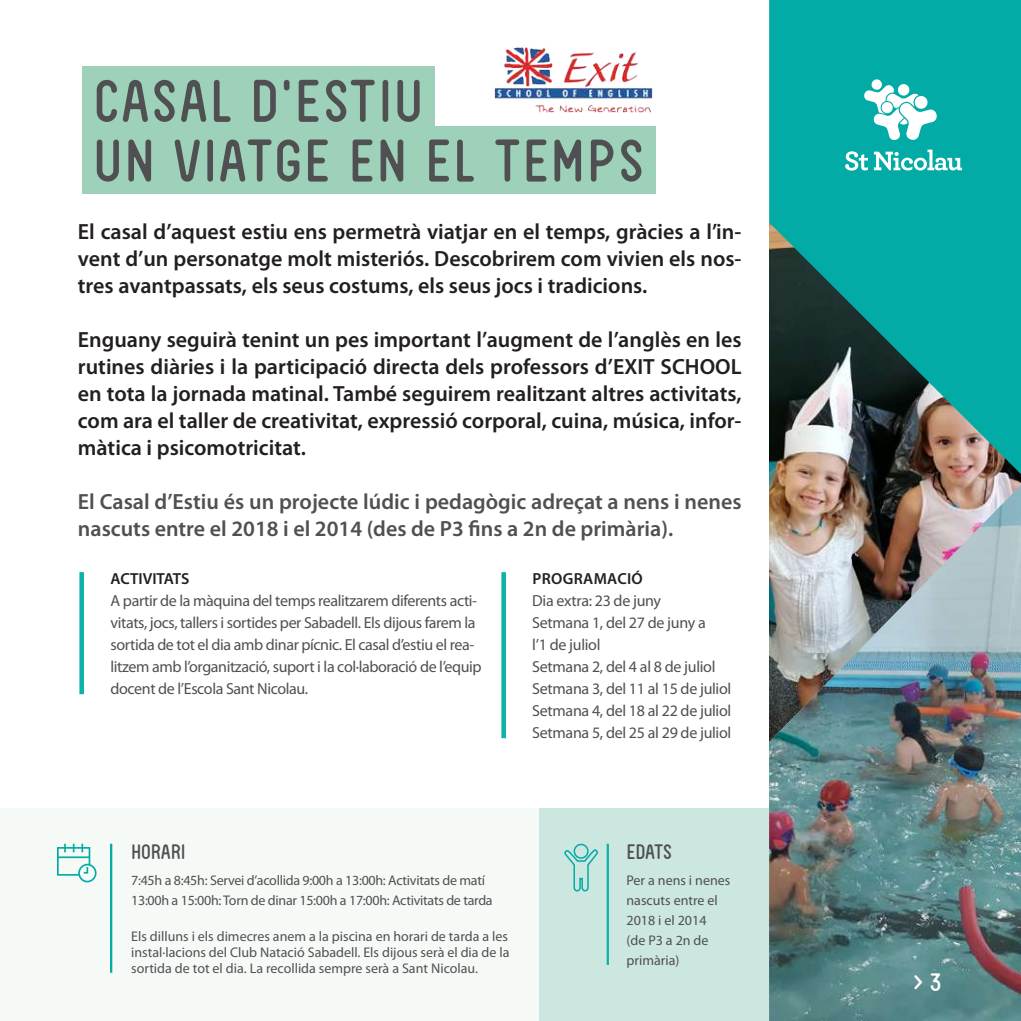
<style>
.page{position:relative;width:1021px;height:1021px;background:#fff}
.page>*{position:absolute;margin:0;border:0;box-sizing:border-box;transform-origin:0 0}
.t1{font:57.4px/59.6px "FV Almelo";letter-spacing:.06em;color:#505052}
.t2{font:24px "FV Almelo";color:#fff}
.t3{font:600 22px/27px "Myriad Pro";color:#231f20;text-align:justify}
.t4{font:600 22px/27px "Myriad Pro";color:#505052}
.t5{font:20px "FV Almelo";letter-spacing:.02em;color:#505052}
.t6{font:16px/22px "Myriad Pro";letter-spacing:-.025em;color:#505052}
.t7{font:600 16px "Myriad Pro";letter-spacing:.015em;color:#231f20}
.t8{font:14px/20px "Myriad Pro";letter-spacing:-.005em;color:#505052}
</style>
<div class="page">
<img style="left:769px;top:474px;width:251px;height:11px">
<div style="left:539px;top:808px;width:230px;height:212px;background:#cce6e0"></div>
<svg style="left:57px;top:843px;width:39px;height:39px"></svg>
<div style="left:82px;top:67px;width:352px;height:67px;background:#9ed1ba"></div>
<div style="left:82px;top:126px;width:573px;height:68px;background:#9ed1ba"></div>
<img style="left:769px;top:485px;width:251px;height:535px">
<svg style="left:564px;top:843px;width:34px;height:49px"></svg>
<hr style="left:606px;top:843px;width:3px;height:121px;background:#0db2a7">
<hr style="left:110px;top:843px;width:2px;height:129px;background:#03aba6">
<img style="left:494px;top:47px;width:159px;height:66px">
<div style="left:79px;top:572px;width:5px;height:122px;background:#0db2a7"></div>
<div style="left:501px;top:572px;width:5px;height:166px;background:#0db2a7"></div>
<svg style="left:769px;top:0;width:251px;height:474px;background:#1a918b"></svg>
<svg style="left:863px;top:79px;width:73px;height:61px"></svg>
<svg style="left:845px;top:150px;width:117px;height:21px"></svg>
<h1 class="t1" style="left:94px;top:67px;width:551px">CASAL D’ESTIU<br>UN VIATGE EN EL TEMPS</h1>
<p class="t3" style="left:78px;top:218px;width:665px">El casal d’aquest estiu ens permetrà viatjar en el temps, gràcies a l’in&shy;vent d’un personatge molt misteriós. Descobrirem com vivien els nos&shy;tres avantpassats, els seus costums, els seus jocs i tradicions.</p>
<p class="t3" style="left:78px;top:326px;width:665px">Enguany seguirà tenint un pes important l’augment de l’anglès en les rutines diàries i la participació directa dels professors d’EXIT SCHOOL en tota la jornada matinal. També seguirem realitzant altres activitats, com ara el taller de creativitat, expressió corporal, cuina, música, infor&shy;màtica i psicomotricitat.</p>
<p class="t4" style="left:78px;top:488px;width:665px">El Casal d’Estiu és un projecte lúdic i pedagògic adreçat a nens i nenes nascuts entre el 2018 i el 2014 (des de P3 fins a 2n de primària).</p>
<p class="t7" style="left:111px;top:570px;width:80px">ACTIVITATS</p>
<p class="t6" style="left:111px;top:590px;width:372px">A partir de la màquina del temps realitzarem diferents acti&shy;vitats, jocs, tallers i sortides per Sabadell. Els dijous farem la sortida de tot el dia amb dinar pícnic. El casal d’estiu el rea&shy;litzem amb l’organització, suport i la col·laboració de l’equip docent de l’Escola Sant Nicolau.</p>
<p class="t7" style="left:532px;top:570px;width:112px">PROGRAMACIÓ</p>
<p class="t6" style="left:532px;top:590px;width:200px">Dia extra: 23 de juny<br>Setmana 1, del 27 de juny a<br>l’1 de juliol<br>Setmana 2, del 4 al 8 de juliol<br>Setmana 3, del 11 al 15 de juliol<br>Setmana 4, del 18 al 22 de juliol<br>Setmana 5, del 25 al 29 de juliol</p>
<p class="t5" style="left:131px;top:839px;width:55px">HORARI</p>
<p class="t8" style="left:131px;top:870px;width:363px">7:45h a 8:45h: Servei d’acollida 9:00h a 13:00h: Activitats de matí<br>13:00h a 15:00h: Torn de dinar 15:00h a 17:00h: Activitats de tarda</p>
<p class="t8" style="left:131px;top:928px;width:380px;line-height:16px;text-align:justify">Els dilluns i els dimecres anem a la piscina en horari de tarda a les instal·lacions del Club Natació Sabadell. Els dijous serà el dia de la sortida de tot el dia. La recollida sempre serà a Sant Nicolau.</p>
<p class="t5" style="left:626px;top:839px;width:47px">EDATS</p>
<p class="t8" style="left:626px;top:870px;width:105px">Per a nens i nenes nascuts entre el<br>2018 i el 2014<br>(de P3 a 2n de primària)</p>
<p class="t2" style="left:913px;top:967px;width:30px">&gt; 3</p>
</div>
